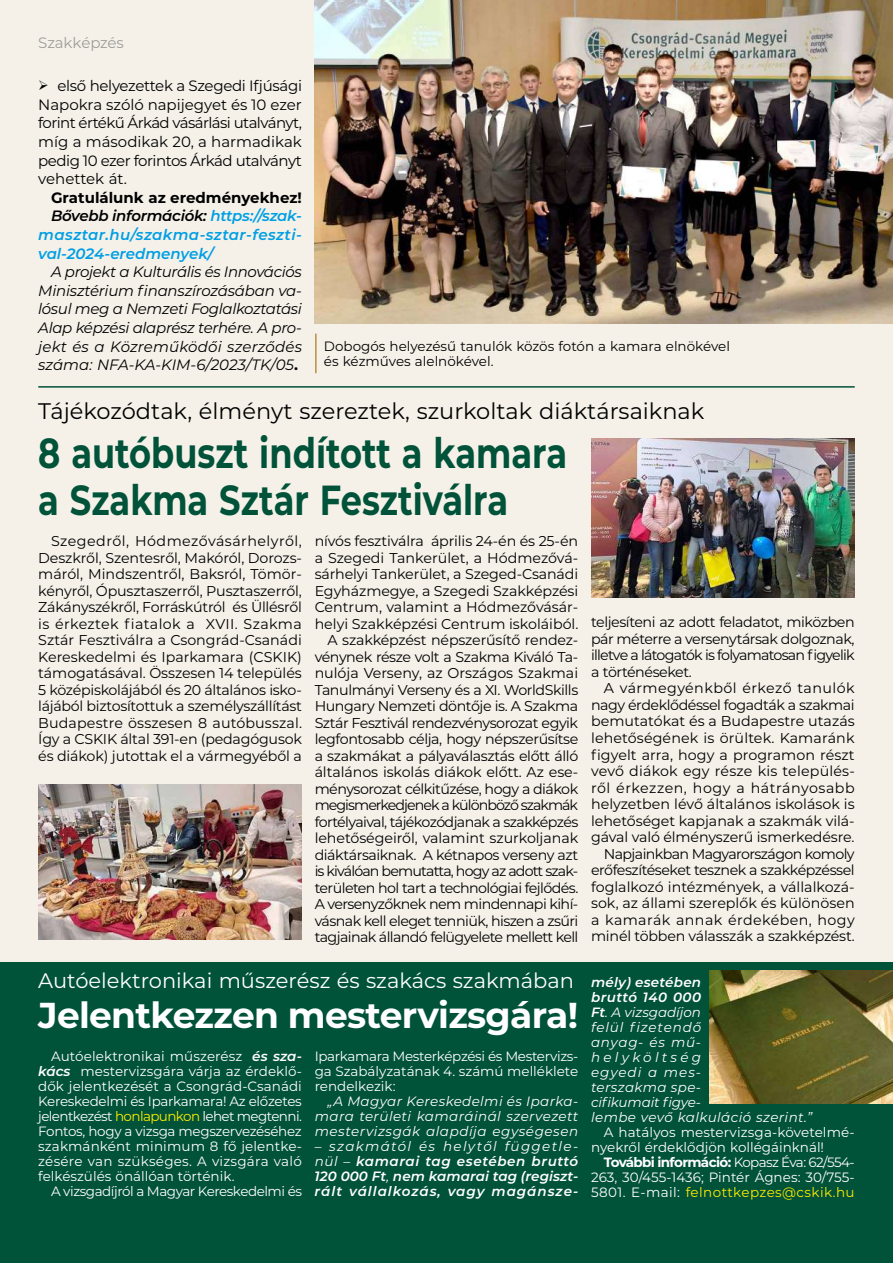
<style>
.page{position:relative;width:893px;height:1263px;background:#f5f1e9}
.page>*{position:absolute;margin:0;border:0;box-sizing:border-box;transform-origin:0 0}
.t1{font:700 42px/46.7px "Montserrat";color:#005239;scale:.8 1}
.t2{font:700 36px "Montserrat";letter-spacing:-.02em;color:#fff}
.t3{font:22.5px "Montserrat";color:#000}
.t4{font:21px "Montserrat";color:#fff}
.t5{font:italic 15px/18.6px "Montserrat";color:#000;text-align:justify}
.t6{font:15px/18.6px "Montserrat";letter-spacing:-.035em;color:#000;text-align:justify}
.t7{font:italic 600 15px "Montserrat";letter-spacing:-.02em;color:#000}
.t8{font:italic 600 15px "Montserrat";letter-spacing:.02em;color:#009fe3}
.t9{font:700 15px "Montserrat";color:#000}
.t10{font:italic 600 15px "Montserrat";color:#009fe3}
.t11{font:15px "Montserrat";letter-spacing:-.01em;color:#9d9d9c}
.t12{font:14.25px/16.5px "Montserrat";letter-spacing:-.02em;color:#000;text-align:justify}
.t13{font:14.25px/16.5px "Montserrat";color:#000;text-align:right}
.t14{font:13.5px/15px "Montserrat";color:#fff;text-align:justify}
.t15{font:italic 13.5px/15px "Montserrat";letter-spacing:.035em;color:#fff;text-align:justify}
.t16{font:italic 600 13.5px/15px "Montserrat";letter-spacing:.06em;color:#fff;text-align:justify}
.t17{font:13.5px/14.9px "Montserrat";color:#000}
.t18{font:13.5px "Montserrat";letter-spacing:-.035em;color:#fff}
.s1{color:#009fe3}
.s2{font-weight:700;font-style:normal}
.s3{font-weight:400}
.s4{font-weight:600;font-style:italic}
.s5{color:#ffed00}
.s6{font-weight:600}
.s7{font-weight:700}
</style>
<div class="page">
<img style="left:315px;top:0;width:578px;height:323px">
<hr style="left:315px;top:334px;width:2px;height:39px;background:#b89043">
<img style="left:591px;top:438px;width:264px;height:160px">
<img style="left:38px;top:784px;width:264px;height:156px">
<div style="left:0;top:962px;width:893px;height:301px;background:#005239"></div>
<img style="left:710px;top:971px;width:183px;height:133px">
<hr style="left:38px;top:386px;width:817px;height:2px;background:#005239">
<p class="t11" style="left:38px;top:33px;width:87px">Szakképzés</p>
<p class="t6" style="left:38px;top:76px;width:265px;text-indent:19px">első helyezettek a Szegedi Ifjúsági Napokra szóló napijegyet és 10 ezer forint értékű Árkád vásárlási utalványt, míg a másodikak 20, a harmadikak pedig 10 ezer forintos Árkád utalványt vehettek át.</p>
<p class="t9" style="left:51px;top:187px;width:252px">Gratulálunk az eredményekhez!</p>
<p class="t7" style="left:51px;top:205px;width:252px">Bővebb információk: <span class="s1">https://szak-</span></p>
<p class="t8" style="left:38px;top:224px;width:265px">masztar.hu/szakma-sztar-feszti-</p>
<p class="t10" style="left:38px;top:243px;width:177px">val-2024-eredmenyek/</p>
<p class="t5" style="left:38px;top:262px;width:265px;text-indent:13px">A projekt a Kulturális és Innovációs Minisztérium finanszírozásában va&shy;lósul meg a Nemzeti Foglalkoztatási Alap képzési alaprész terhére. A pro&shy;jekt és a Közreműködői szerződés száma: NFA-KA-KIM-6/2023/TK/05<span class="s2">.</span></p>
<p class="t17" style="left:324px;top:339px;width:408px">Dobogós helyezésű tanulók közös fotón a kamara elnökével és kézműves alelnökével.</p>
<h3 class="t3" style="left:38px;top:396px;width:668px">Tájékozódtak, élményt szereztek, szurkoltak diáktársaiknak</h3>
<h1 class="t1" style="left:38px;top:428px;width:663px">8 autóbuszt indított a kamara a Szakma Sztár Fesztiválra</h1>
<p class="t12" style="left:315px;top:532px;width:265px;text-align:right">nívós fesztiválra április 24-én és 25-én a Szegedi Tankerület, a Hódmezővá&shy;sárhelyi Tankerület, a Szeged-Csanádi Egyházmegye, a Szegedi Szakképzési Centrum, valamint a Hódmezővásár&shy;helyi Szakképzési Centrum iskoláiból.<br>A szakképzést népszerűsítő rendez&shy;vénynek része volt a Szakma Kiváló Ta&shy;nulója Verseny, az Országos Szakmai Tanulmányi Verseny és a XI. WorldSkills Hungary Nemzeti döntője is. A Szakma Sztár Fesztivál rendezvénysorozat egyik legfontosabb célja, hogy népszerűsítse a szakmákat a pályaválasztás előtt álló általános iskolás diákok előtt. Az ese&shy;ménysorozat célkitűzése, hogy a diákok megismerkedjenek a különböző szakmák fortélyaival, tájékozódjanak a szakképzés lehetőségeiről, valamint szurkoljanak diáktársaiknak. A kétnapos verseny azt is kiválóan bemutatta, hogy az adott szak&shy;területen hol tart a technológiai fejlődés.<br>A versenyzőknek nem mindennapi kihí&shy;vásnak kell eleget tenniük, hiszen a zsűri tagjainak állandó felügyelete mellett kell</p>
<p class="t12" style="left:38px;top:532px;width:265px;text-indent:13px">Szegedről, Hódmezővásárhelyről, Deszkről, Szentesről, Makóról, Dorozs&shy;máról, Mindszentről, Baksról, Tömör&shy;kényről, Ópusztaszerről, Pusztaszerről, Zákányszékről, Forráskútról és Üllésről is érkeztek fiatalok a XVII. Szakma Sztár Fesztiválra a Csongrád-Csanádi Kereskedelmi és Iparkamara (CSKIK) támogatásával. Összesen 14 település 5 középiskolájából és 20 általános isko&shy;lájából biztosítottuk a személyszállítást Budapestre összesen 8 autóbusszal.<br>Így a CSKIK által 391-en (pedagógusok és diákok) jutottak el a vármegyéből a</p>
<p class="t12" style="left:591px;top:614px;width:265px">teljesíteni az adott feladatot, miközben pár méterre a versenytársak dolgoznak, illetve a látogatók is folyamatosan figyelik a történéseket.</p>
<p class="t13" style="left:591px;top:680px;width:265px">A vármegyénkből érkező tanulók nagy érdeklődéssel fogadták a szakmai bemutatókat és a Budapestre utazás lehetőségének is örültek. Kamaránk figyelt arra, hogy a programon részt vevő diákok egy része kis település&shy;ről érkezzen, hogy a hátrányosabb helyzetben lévő általános iskolások is lehetőséget kapjanak a szakmák vilá&shy;gával való élményszerű ismerkedésre.<br>Napjainkban Magyarországon komoly erőfeszítéseket tesznek a szakképzéssel foglalkozó intézmények, a vállalkozá&shy;sok, az állami szereplők és különösen a kamarák annak érdekében, hogy minél többen válasszák a szakképzést.</p>
<h3 class="t4" style="left:38px;top:966px;width:537px">Autóelektronikai műszerész és szakács szakmában</h3>
<h2 class="t2" style="left:38px;top:989px;width:541px">Jelentkezzen mestervizsgára!</h2>
<p class="t14" style="left:315px;top:1048px;width:265px">Iparkamara Mesterképzési és Mestervizs&shy;ga Szabályzatának 4. számú melléklete rendelkezik:</p>
<p class="t15" style="left:315px;top:1093px;width:265px;text-indent:13px">„A Magyar Kereskedelmi és Iparka&shy;mara területi kamaráinál szervezett mestervizsgák alapdíja egységesen</p>
<p class="t16" style="left:315px;top:1138px;width:265px"><span class="s3">– szakmától és helytől függetle&shy;nül –</span> kamarai tag esetében bruttó 120 000 Ft<span class="s3">,</span> nem kamarai tag (regiszt&shy;rált vállalkozás, vagy magánsze-</p>
<p class="t14" style="left:38px;top:1048px;width:265px;text-indent:13px">Autóelektronikai műszerész <span class="s4">és sza&shy;kács</span> mestervizsgára várja az érdeklő&shy;dők jelentkezését a Csongrád-Csanádi Kereskedelmi és Iparkamara! Az előzetes jelentkezést <span class="s5">honlapunkon</span> lehet megtenni.<br>Fontos, hogy a vizsga megszervezéséhez szakmánként minimum 8 fő jelentke&shy;zésére van szükséges. A vizsgára való felkészülés önállóan történik.</p>
<p class="t18" style="left:51px;top:1182px;width:252px">A vizsgadíjról a Magyar Kereskedelmi és</p>
<p class="t15" style="left:591px;top:974px;width:223px;text-align:left"><span class="s6">mély) esetében<br>bruttó 140 000<br>Ft</span>. A vizsgadíjon<br>felül fizetendő<br>anyag- és mű&shy;helyköltség<br>egyedi a mes-<br>terszakma spe-<br>cifikumait figye-<br>lembe vevő kalkuláció szerint.”</p>
<p class="t14" style="left:591px;top:1124px;width:265px;text-indent:13px">A hatályos mestervizsga-követelmé&shy;nyekről érdeklődjön kollégáinknál!</p>
<p class="t14" style="left:591px;top:1154px;width:265px;text-indent:13px"><span class="s7">További információ:</span> Kopasz Éva: 62/554- 263, 30/455-1436; Pintér Ágnes: 30/755- 5801. E-mail: <span class="s5">felnottkepzes@cskik.hu</span></p>
</div>
